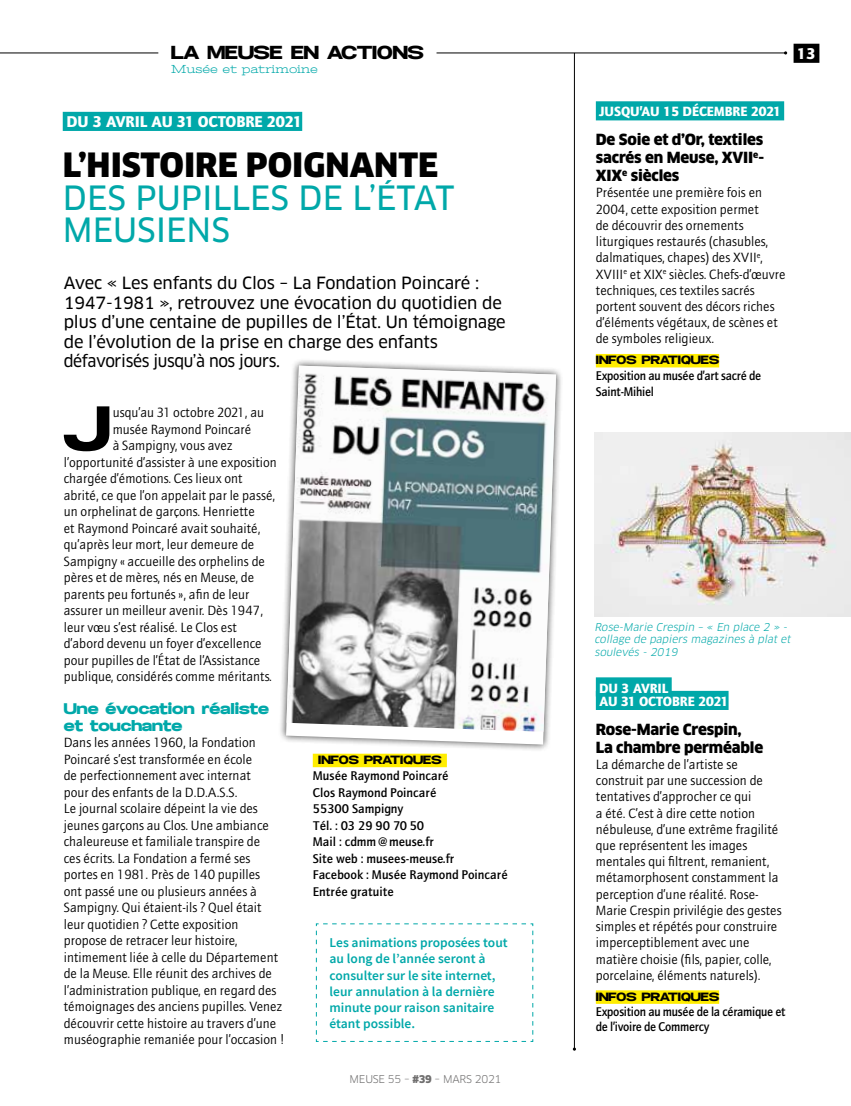
<style>
.page{position:relative;width:851px;height:1106px;background:#fff}
.page>*{position:absolute;margin:0;border:0;box-sizing:border-box;transform-origin:0 0}
.t1{font:900 54.75px "Specify Expanded";color:#000}
.t2{font:32.7px/32.7px "Clan OT News";color:#00a8a9}
.t3{font:900 32.7px "Clan OT";color:#000}
.t4{font:16.5px/19.5px "Clan OT News";letter-spacing:-.01em;color:#000}
.t5{font:900 16.5px "Specify Expanded";color:#000}
.t6{font:900 15.75px "AT Quay Sans";letter-spacing:-.01em;color:#fff}
.t7{font:900 15px/18px "Clan OT";letter-spacing:-.01em;color:#000;text-align:justify}
.t8{font:13.5px/16.2px "AT Quay Sans";color:#000}
.t9{font:600 13.5px/16.2px "Source Sans Pro";color:#00a8a9}
.t10{font:900 13.5px/13.5px "AT Quay Sans";letter-spacing:-.01em;color:#fff}
.t11{font:900 13.5px/16.5px "Specify Expanded";color:#00a8a9}
.t12{font:500 12.75px/16.5px "AT Quay Sans";color:#000}
.t13{font:500 12.75px/16.2px "AT Quay Sans";letter-spacing:-.02em;color:#000;scale:.95 1}
.t14{font:12px "Stint Ultra Expanded";color:#00a8a9}
.t15{font:italic 10.5px/12.6px "Clan OT";color:#00a8a9}
.t16{font:900 10.5px "Specify Expanded";color:#000}
.t17{font:10.5px "Clan OT";letter-spacing:-.02em;color:#706f6f}
.s1{font-weight:900}
</style>
<div class="page">
<div style="left:313px;top:753px;width:134px;height:14px;background:#ffed00"></div>
<hr style="left:574px;top:53px;width:1px;height:996px;background:#000">
<div style="left:595px;top:101px;width:189px;height:19px;background:#00a8a9"></div>
<div style="left:595px;top:354px;width:124px;height:13px;background:#ffed00"></div>
<div style="left:595px;top:677px;width:76px;height:19px;background:#00a8a9"></div>
<div style="left:595px;top:691px;width:133px;height:19px;background:#00a8a9"></div>
<div style="left:595px;top:990px;width:124px;height:13px;background:#ffed00"></div>
<div style="left:63px;top:112px;width:239px;height:19px;background:#00a8a9"></div>
<img style="left:594px;top:432px;width:256px;height:184px">
<hr style="left:0;top:53px;width:785px;height:1px;background:#000">
<svg style="left:783px;top:51px;width:4px;height:4px"></svg>
<div style="left:793px;top:44px;width:26px;height:19px;background:#000"></div>
<div style="left:158px;top:33px;width:278px;height:30px;background:#fff"></div>
<svg style="left:315px;top:923px;width:218px;height:119px"></svg>
<div style="left:278px;top:358px;width:285px;height:394px;background:#000;opacity:.75"></div>
<svg style="left:286px;top:731px;width:270px;height:13px"></svg>
<img style="left:286px;top:365px;width:270px;height:366px">
<p class="t5" style="left:171px;top:41px;width:254px">LA MEUSE EN ACTIONS</p>
<p class="t14" style="left:171px;top:62px;width:148px">Musée et patrimoine</p>
<p class="t6" style="left:67px;top:112px;width:237px">DU 3 AVRIL AU 31 OCTOBRE 2021</p>
<h2 class="t3" style="left:63px;top:145px;width:377px">L’HISTOIRE POIGNANTE</h2>
<h2 class="t2" style="left:63px;top:181px;width:393px">DES PUPILLES DE L’ÉTAT<br>MEUSIENS</h2>
<p class="t4" style="left:64px;top:274px;width:443px">Avec « Les enfants du Clos – La Fondation Poincaré :<br>1947-1981 », retrouvez une évocation du quotidien de plus d’une centaine de pupilles de l’État. Un témoignage de l’évolution de la prise en charge des enfants défavorisés jusqu’à nos jours.</p>
<h1 class="t1" style="left:64px;top:391px;width:48px">J</h1>
<p class="t8" style="left:113px;top:404px;width:153px">usqu’au 31 octobre 2021, au</p>
<p class="t8" style="left:113px;top:421px;width:140px">musée Raymond Poincaré</p>
<p class="t8" style="left:113px;top:437px;width:121px">à Sampigny, vous avez</p>
<p class="t8" style="left:64px;top:454px;width:215px">l’opportunité d’assister à une exposition</p>
<p class="t8" style="left:64px;top:470px;width:180px">chargée d’émotions. Ces lieux ont</p>
<p class="t8" style="left:64px;top:487px;width:213px">abrité, ce que l’on appelait par le passé,</p>
<p class="t8" style="left:64px;top:503px;width:193px">un orphelinat de garçons. Henriette</p>
<p class="t8" style="left:64px;top:520px;width:198px">et Raymond Poincaré avait souhaité,</p>
<p class="t8" style="left:64px;top:536px;width:192px">qu’après leur mort, leur demeure de</p>
<p class="t8" style="left:64px;top:553px;width:203px">Sampigny « accueille des orphelins de</p>
<p class="t8" style="left:64px;top:569px;width:192px">pères et de mères, nés en Meuse, de</p>
<p class="t8" style="left:64px;top:586px;width:187px">parents peu fortunés », afin de leur</p>
<p class="t8" style="left:64px;top:602px;width:201px">assurer un meilleur avenir. Dès 1947,</p>
<p class="t8" style="left:64px;top:619px;width:174px">leur vœu s’est réalisé. Le Clos est</p>
<p class="t8" style="left:64px;top:635px;width:199px">d’abord devenu un foyer d’excellence</p>
<p class="t8" style="left:64px;top:652px;width:198px">pour pupilles de l’État de l’Assistance</p>
<p class="t8" style="left:64px;top:668px;width:209px">publique, considérés comme méritants.</p>
<p class="t11" style="left:64px;top:701px;width:207px">Une évocation réaliste et touchante</p>
<p class="t8" style="left:64px;top:734px;width:223px">Dans les années 1960, la Fondation Poincaré s’est transformée en école<br>de perfectionnement avec internat<br>pour des enfants de la D.D.A.S.S.<br>Le journal scolaire dépeint la vie des jeunes garçons au Clos. Une ambiance chaleureuse et familiale transpire de<br>ces écrits. La Fondation a fermé ses portes en 1981. Près de 140 pupilles<br>ont passé une ou plusieurs années à Sampigny. Qui étaient-ils ? Quel était leur quotidien ? Cette exposition propose de retracer leur histoire, intimement liée à celle du Département de la Meuse. Elle réunit des archives de l’administration publique, en regard des témoignages des anciens pupilles. Venez découvrir cette histoire au travers d’une muséographie remaniée pour l’occasion !</p>
<p class="t16" style="left:318px;top:753px;width:125px">INFOS PRATIQUES</p>
<p class="t12" style="left:313px;top:767px;width:196px">Musée Raymond Poincaré<br>Clos Raymond Poincaré<br>55300 Sampigny<br>Tél. : 03 29 90 70 50<br>Mail : cdmm@meuse.fr<br>Site web : musees-meuse.fr<br>Facebook : Musée Raymond Poincaré<br>Entrée gratuite</p>
<p class="t9" style="left:329px;top:935px;width:180px">Les animations proposées tout au long de l’année seront à consulter sur le site internet, leur annulation à la dernière minute pour raison sanitaire étant possible.</p>
<p class="t17" style="left:349px;top:1072px;width:153px">MEUSE 55 – <span class="s1">#39</span> – MARS 2021</p>
<p class="t6" style="left:796px;top:44px;width:21px">13</p>
<p class="t10" style="left:599px;top:105px;width:184px">JUSQU’AU 15 DÉCEMBRE 2021</p>
<p class="t7" style="left:595px;top:131px;width:170px">De Soie et d’Or, textiles sacrés en Meuse, XVII<sup>e</sup>-XIX<sup>e</sup> siècles</p>
<p class="t8" style="left:595px;top:185px;width:191px">Présentée une première fois en<br>2004, cette exposition permet<br>de découvrir des ornements liturgiques restaurés (chasubles, dalmatiques, chapes) des XVII<sup>e</sup>,<br>XVIII<sup>e</sup> et XIX<sup>e</sup> siècles. Chefs-d’œuvre techniques, ces textiles sacrés portent souvent des décors riches d’éléments végétaux, de scènes et de symboles religieux.</p>
<p class="t16" style="left:595px;top:353px;width:125px">INFOS PRATIQUES</p>
<p class="t13" style="left:595px;top:367px;width:176px">Exposition au musée d’art sacré de<br>Saint-Mihiel</p>
<p class="t15" style="left:594px;top:620px;width:200px">Rose-Marie Crespin – « En place 2 » - collage de papiers magazines à plat et soulevés - 2019</p>
<p class="t10" style="left:599px;top:681px;width:131px">DU 3 AVRIL<br>AU 31 OCTOBRE 2021</p>
<p class="t7" style="left:595px;top:720px;width:169px">Rose-Marie Crespin,<br>La chambre perméable</p>
<p class="t8" style="left:595px;top:756px;width:187px">La démarche de l’artiste se construit par une succession de tentatives d’approcher ce qui<br>a été. C’est à dire cette notion nébuleuse, d’une extrême fragilité que représentent les images mentales qui filtrent, remanient, métamorphosent constamment la perception d’une réalité. Rose-<br>Marie Crespin privilégie des gestes simples et répétés pour construire imperceptiblement avec une matière choisie (fils, papier, colle, porcelaine, éléments naturels).</p>
<p class="t16" style="left:595px;top:989px;width:125px">INFOS PRATIQUES</p>
<p class="t13" style="left:595px;top:1004px;width:201px;line-height:15.3px">Exposition au musée de la céramique et de l’ivoire de Commercy</p>
</div>
